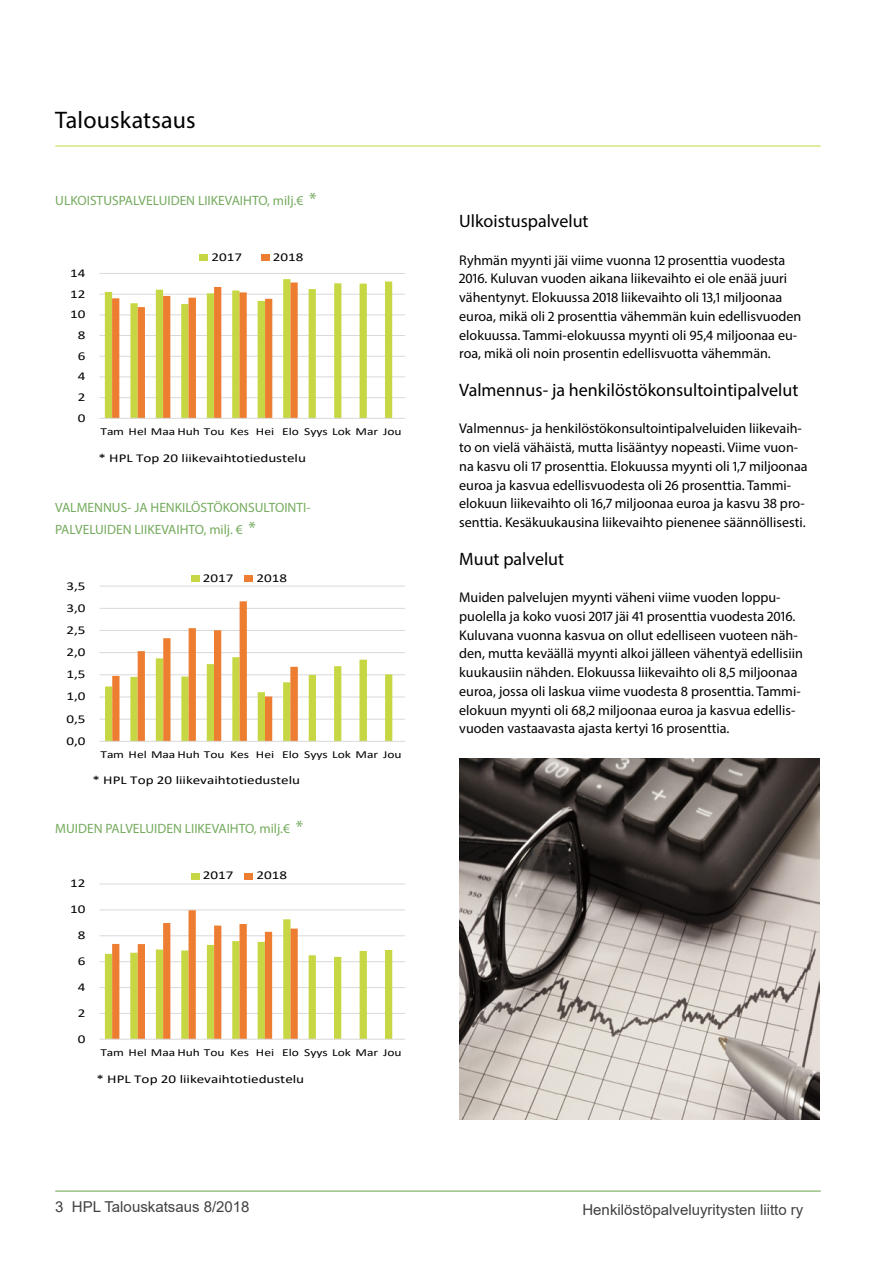
<style>
.page{position:relative;width:893px;height:1263px;background:#fff}
.page>*{position:absolute;margin:0;border:0;box-sizing:border-box;transform-origin:0 0}
.t1{font:24px "Myriad Pro";letter-spacing:.005em;color:#000}
.t2{font:18px "Myriad Pro";color:#000}
.t3{font:15px "Arial";color:#414042}
.t4{font:14.1px/18.8px "Myriad Pro";color:#000}
.t5{font:13.5px/21.6px "Myriad Pro";color:#75ab5e}
.t6{font:12px "Calibri";color:#000;scale:1.26 1}
.t7{font:10.65px "Calibri";color:#000;scale:1.26 1}
.s1{font-size:18px}
</style>
<div class="page">
<hr style="left:55px;top:146px;width:766px;height:1px;background:#c7d744">
<hr style="left:55px;top:1191px;width:766px;height:1px;background:#66a24c">
<img style="left:459px;top:758px;width:361px;height:361px">
<hr style="left:99px;top:719px;width:306px;height:1px;background:#d9d9d9">
<hr style="left:99px;top:696px;width:306px;height:1px;background:#d9d9d9">
<hr style="left:99px;top:674px;width:306px;height:1px;background:#d9d9d9">
<hr style="left:99px;top:652px;width:306px;height:1px;background:#d9d9d9">
<hr style="left:99px;top:630px;width:306px;height:1px;background:#d9d9d9">
<hr style="left:99px;top:608px;width:306px;height:1px;background:#d9d9d9">
<hr style="left:99px;top:585px;width:306px;height:2px;background:#d9d9d9">
<svg style="left:105px;top:601px;width:287px;height:140px"></svg>
<hr style="left:99px;top:741px;width:306px;height:1px;background:#d9d9d9">
<div style="left:191px;top:575px;width:8px;height:6px;background:#c7d744"></div>
<div style="left:245px;top:575px;width:8px;height:6px;background:#ed7d31"></div>
<hr style="left:99px;top:1013px;width:306px;height:1px;background:#d9d9d9">
<hr style="left:99px;top:987px;width:306px;height:1px;background:#d9d9d9">
<hr style="left:99px;top:961px;width:306px;height:1px;background:#d9d9d9">
<hr style="left:99px;top:935px;width:306px;height:1px;background:#d9d9d9">
<hr style="left:99px;top:909px;width:306px;height:1px;background:#d9d9d9">
<hr style="left:99px;top:883px;width:306px;height:1px;background:#d9d9d9">
<svg style="left:105px;top:910px;width:287px;height:129px"></svg>
<hr style="left:99px;top:1039px;width:306px;height:1px;background:#d9d9d9">
<div style="left:191px;top:873px;width:8px;height:6px;background:#c7d744"></div>
<div style="left:245px;top:873px;width:8px;height:6px;background:#ed7d31"></div>
<hr style="left:99px;top:397px;width:306px;height:1px;background:#d9d9d9">
<hr style="left:99px;top:376px;width:306px;height:1px;background:#d9d9d9">
<hr style="left:99px;top:356px;width:306px;height:1px;background:#d9d9d9">
<hr style="left:99px;top:335px;width:306px;height:1px;background:#d9d9d9">
<hr style="left:99px;top:314px;width:306px;height:1px;background:#d9d9d9">
<hr style="left:99px;top:294px;width:306px;height:1px;background:#d9d9d9">
<hr style="left:99px;top:273px;width:306px;height:1px;background:#d9d9d9">
<svg style="left:105px;top:279px;width:287px;height:139px"></svg>
<hr style="left:99px;top:418px;width:306px;height:1px;background:#d9d9d9">
<div style="left:200px;top:254px;width:8px;height:7px;background:#c7d744"></div>
<div style="left:261px;top:254px;width:8px;height:7px;background:#ed7d31"></div>
<h1 class="t1" style="left:55px;top:105px;width:142px">Talouskatsaus</h1>
<p class="t5" style="left:55px;top:189px;width:263px">ULKOISTUSPALVELUIDEN LIIKEVAIHTO, milj.€ <span class="s1">*</span></p>
<p class="t6" style="left:70px;top:265px;width:14px">14</p>
<p class="t6" style="left:70px;top:285px;width:14px">12</p>
<p class="t6" style="left:70px;top:306px;width:14px">10</p>
<p class="t6" style="left:78px;top:327px;width:8px">8</p>
<p class="t6" style="left:78px;top:347px;width:8px">6</p>
<p class="t6" style="left:78px;top:368px;width:8px">4</p>
<p class="t6" style="left:78px;top:389px;width:8px">2</p>
<p class="t6" style="left:78px;top:409px;width:8px">0</p>
<p class="t6" style="left:211px;top:249px;width:26px">2017</p>
<p class="t6" style="left:273px;top:249px;width:26px">2018</p>
<p class="t7" style="left:100px;top:424px;width:240px">Tam Hel MaaHuh Tou Kes Hei Elo Syys Lok Mar Jou</p>
<p class="t6" style="left:98px;top:450px;width:166px">* HPL Top 20 liikevaihtotiedustelu</p>
<p class="t5" style="left:55px;top:496px;width:257px">VALMENNUS- JA HENKILÖSTÖKONSULTOINTI-<br>PALVELUIDEN LIIKEVAIHTO, milj. € <span class="s1">*</span></p>
<p class="t6" style="left:66px;top:577px;width:17px">3,5</p>
<p class="t6" style="left:66px;top:599px;width:17px">3,0</p>
<p class="t6" style="left:66px;top:621px;width:17px">2,5</p>
<p class="t6" style="left:66px;top:644px;width:17px">2,0</p>
<p class="t6" style="left:66px;top:666px;width:17px">1,5</p>
<p class="t6" style="left:66px;top:688px;width:17px">1,0</p>
<p class="t6" style="left:66px;top:710px;width:17px">0,5</p>
<p class="t6" style="left:66px;top:732px;width:17px">0,0</p>
<p class="t6" style="left:203px;top:569px;width:26px">2017</p>
<p class="t6" style="left:256px;top:569px;width:26px">2018</p>
<p class="t7" style="left:100px;top:747px;width:240px">Tam Hel MaaHuh Tou Kes Hei Elo Syys Lok Mar Jou</p>
<p class="t6" style="left:92px;top:772px;width:166px">* HPL Top 20 liikevaihtotiedustelu</p>
<p class="t5" style="left:55px;top:817px;width:249px">MUIDEN PALVELUIDEN LIIKEVAIHTO, milj.€ <span class="s1">*</span></p>
<p class="t6" style="left:70px;top:875px;width:14px">12</p>
<p class="t6" style="left:70px;top:901px;width:14px">10</p>
<p class="t6" style="left:78px;top:927px;width:8px">8</p>
<p class="t6" style="left:78px;top:953px;width:8px">6</p>
<p class="t6" style="left:78px;top:978px;width:8px">4</p>
<p class="t6" style="left:78px;top:1004px;width:8px">2</p>
<p class="t6" style="left:78px;top:1030px;width:8px">0</p>
<p class="t6" style="left:203px;top:867px;width:26px">2017</p>
<p class="t6" style="left:256px;top:867px;width:26px">2018</p>
<p class="t7" style="left:100px;top:1045px;width:241px">Tam Hel MaaHuh Tou Kes Hei Elo Syys Lok Mar Jou</p>
<p class="t6" style="left:96px;top:1071px;width:166px">* HPL Top 20 liikevaihtotiedustelu</p>
<p class="t2" style="left:459px;top:210px;width:131px">Ulkoistuspalvelut</p>
<p class="t4" style="left:459px;top:250px;width:344px">Ryhmän myynti jäi viime vuonna 12 prosenttia vuodesta 2016. Kuluvan vuoden aikana liikevaihto ei ole enää juuri vähentynyt. Elokuussa 2018 liikevaihto oli 13,1 miljoonaa euroa, mikä oli 2 prosenttia vähemmän kuin edellisvuoden elokuussa. Tammi-elokuussa myynti oli 95,4 miljoonaa eu&shy;roa, mikä oli noin prosentin edellisvuotta vähemmän.</p>
<p class="t2" style="left:459px;top:379px;width:341px">Valmennus- ja henkilöstökonsultointipalvelut</p>
<p class="t4" style="left:459px;top:419px;width:350px">Valmennus- ja henkilöstökonsultointipalveluiden liikevaih&shy;to on vielä vähäistä, mutta lisääntyy nopeasti. Viime vuon&shy;na kasvu oli 17 prosenttia. Elokuussa myynti oli 1,7 miljoonaa euroa ja kasvua edellisvuodesta oli 26 prosenttia. Tammi&shy;elokuun liikevaihto oli 16,7 miljoonaa euroa ja kasvu 38 pro&shy;senttia. Kesäkuukausina liikevaihto pienenee säännöllisesti.</p>
<p class="t2" style="left:459px;top:547px;width:106px">Muut palvelut</p>
<p class="t4" style="left:459px;top:588px;width:345px">Muiden palvelujen myynti väheni viime vuoden loppu&shy;puolella ja koko vuosi 2017 jäi 41 prosenttia vuodesta 2016.<br>Kuluvana vuonna kasvua on ollut edelliseen vuoteen näh&shy;den, mutta keväällä myynti alkoi jälleen vähentyä edellisiin kuukausiin nähden. Elokuussa liikevaihto oli 8,5 miljoonaa euroa, jossa oli laskua viime vuodesta 8 prosenttia. Tammi&shy;elokuun myynti oli 68,2 miljoonaa euroa ja kasvua edellis&shy;vuoden vastaavasta ajasta kertyi 16 prosenttia.</p>
<p class="t3" style="left:55px;top:1196px;width:196px">3 HPL Talouskatsaus 8/2018</p>
<p class="t3" style="left:582px;top:1199px;width:222px">Henkilöstöpalveluyritysten liitto ry</p>
</div>
